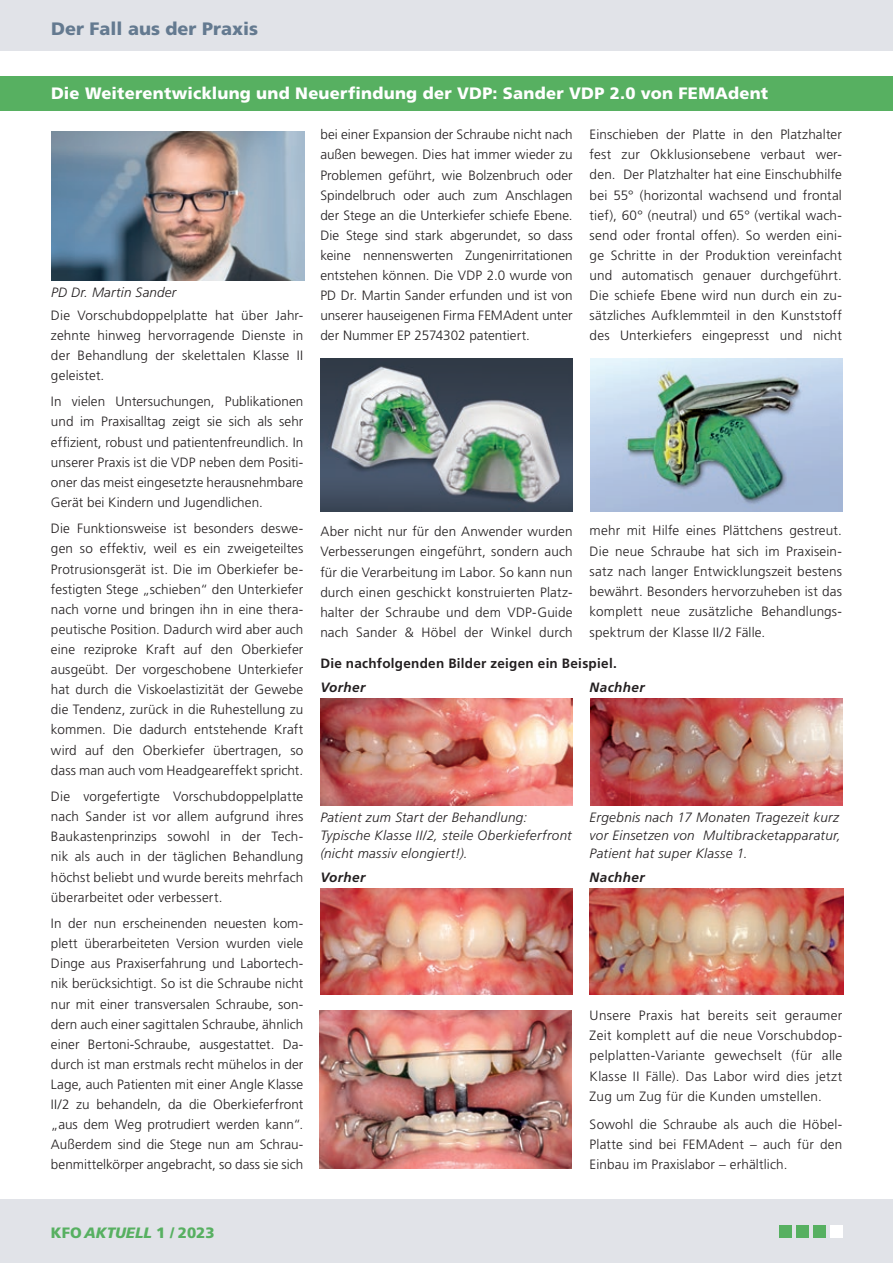
<style>
.page{position:relative;width:893px;height:1263px;background:#fff}
.page>*{position:absolute;margin:0;border:0;box-sizing:border-box;transform-origin:0 0}
.t1{font:900 18px "Frutiger LT Std";color:#647a90}
.t2{font:900 16.5px "Frutiger LT Std";letter-spacing:.015em;color:#fff}
.t3{font:900 15px "Frutiger LT Std";color:#57b061}
.t4{font:300 13.5px/20.1px "Frutiger LT Std";letter-spacing:.01em;color:#231f20;text-align:justify}
.t5{font:italic 300 13.5px/18px "Frutiger LT Std";letter-spacing:.02em;color:#231f20}
.t6{font:700 13.5px "Frutiger LT Std";letter-spacing:.02em;color:#231f20}
.t7{font:italic 700 13.5px "Frutiger LT Std";letter-spacing:.03em;color:#231f20}
.s1{font-style:italic}
</style>
<div class="page">
<div style="left:0;top:0;width:893px;height:51px;background:#e1e3e8"></div>
<div style="left:0;top:1199px;width:893px;height:64px;background:#e1e3e8"></div>
<div style="left:796px;top:1225px;width:12px;height:12px;background:#57b061"></div>
<div style="left:813px;top:1225px;width:12px;height:12px;background:#57b061"></div>
<div style="left:779px;top:1225px;width:12px;height:12px;background:#57b061"></div>
<div style="left:830px;top:1225px;width:12px;height:12px;background:#fff"></div>
<div style="left:0;top:77px;width:893px;height:34px;background:#57b061"></div>
<img style="left:51px;top:131px;width:253px;height:149px">
<img style="left:320px;top:358px;width:252px;height:153px">
<img style="left:320px;top:888px;width:253px;height:107px">
<img style="left:320px;top:699px;width:253px;height:106px">
<img style="left:320px;top:1010px;width:252px;height:158px">
<img style="left:590px;top:699px;width:252px;height:106px">
<img style="left:590px;top:888px;width:253px;height:107px">
<img style="left:590px;top:359px;width:252px;height:153px">
<h1 class="t1" style="left:51px;top:18px;width:209px">Der Fall aus der Praxis</h1>
<p class="t2" style="left:51px;top:84px;width:719px">Die Weiterentwicklung und Neuerfindung der VDP: Sander VDP 2.0 von FEMAdent</p>
<p class="t5" style="left:51px;top:283px;width:127px">PD Dr. Martin Sander</p>
<p class="t4" style="left:51px;top:305px;width:254px">Die Vorschubdoppelplatte hat über Jahr&shy;zehnte hinweg hervorragende Dienste in der Behandlung der skelettalen Klasse II geleistet.</p>
<p class="t4" style="left:51px;top:392px;width:254px">In vielen Untersuchungen, Publikationen und im Praxisalltag zeigt sie sich als sehr effizient, robust und patientenfreundlich. In unserer Praxis ist die VDP neben dem Positi&shy;oner das meist eingesetzte herausnehmbare Gerät bei Kindern und Jugendlichen.</p>
<p class="t4" style="left:51px;top:519px;width:254px">Die Funktionsweise ist besonders deswe&shy;gen so effektiv, weil es ein zweigeteiltes Protrusionsgerät ist. Die im Oberkiefer be&shy;festigten Stege „schieben“ den Unterkiefer nach vorne und bringen ihn in eine thera&shy;peutische Position. Dadurch wird aber auch eine reziproke Kraft auf den Oberkiefer ausgeübt. Der vorgeschobene Unterkiefer hat durch die Viskoelastizität der Gewebe die Tendenz, zurück in die Ruhestellung zu kommen. Die dadurch entstehende Kraft wird auf den Oberkiefer übertragen, so dass man auch vom Headgeareffekt spricht.</p>
<p class="t4" style="left:51px;top:786px;width:254px">Die vorgefertigte Vorschubdoppelplatte nach Sander ist vor allem aufgrund ihres Baukastenprinzips sowohl in der Tech&shy;nik als auch in der täglichen Behandlung höchst beliebt und wurde bereits mehrfach überarbeitet oder verbessert.</p>
<p class="t4" style="left:51px;top:913px;width:254px">In der nun erscheinenden neuesten kom&shy;plett überarbeiteten Version wurden viele Dinge aus Praxiserfahrung und Labortech&shy;nik berücksichtigt. So ist die Schraube nicht nur mit einer transversalen Schraube, son&shy;dern auch einer sagittalen Schraube, ähnlich einer Bertoni-Schraube, ausgestattet. Da&shy;durch ist man erstmals recht mühelos in der Lage, auch Patienten mit einer Angle Klasse II/2 zu behandeln, da die Oberkieferfront „aus dem Weg protrudiert werden kann“.<br>Außerdem sind die Stege nun am Schrau&shy;benmittelkörper angebracht, so dass sie sich</p>
<p class="t4" style="left:320px;top:125px;width:254px">bei einer Expansion der Schraube nicht nach außen bewegen. Dies hat immer wieder zu Problemen geführt, wie Bolzenbruch oder Spindelbruch oder auch zum Anschlagen der Stege an die Unterkiefer schiefe Ebene.<br>Die Stege sind stark abgerundet, so dass keine nennenswerten Zungenirritationen entstehen können. Die VDP 2.0 wurde von PD Dr. Martin Sander erfunden und ist von unserer hauseigenen Firma FEMAdent unter der Nummer EP 2574302 patentiert.</p>
<p class="t4" style="left:590px;top:125px;width:254px">Einschieben der Platte in den Platzhalter fest zur Okklusionsebene verbaut wer&shy;den. Der Platzhalter hat eine Einschubhilfe bei 55° (horizontal wachsend und frontal tief), 60° (neutral) und 65° (vertikal wach&shy;send oder frontal offen). So werden eini&shy;ge Schritte in der Produktion vereinfacht und automatisch genauer durchgeführt.<br>Die schiefe Ebene wird nun durch ein zu&shy;sätzliches Aufklemmteil in den Kunststoff des Unterkiefers eingepresst und nicht</p>
<p class="t4" style="left:590px;top:521px;width:254px">mehr mit Hilfe eines Plättchens gestreut.<br>Die neue Schraube hat sich im Praxisein&shy;satz nach langer Entwicklungszeit bestens bewährt. Besonders hervorzuheben ist das komplett neue zusätzliche Behandlungs&shy;spektrum der Klasse II/2 Fälle.</p>
<p class="t6" style="left:320px;top:655px;width:298px">Die nachfolgenden Bilder zeigen ein Beispiel.</p>
<p class="t4" style="left:320px;top:522px;width:254px">Aber nicht nur für den Anwender wurden Verbesserungen eingeführt, sondern auch für die Verarbeitung im Labor. So kann nun durch einen geschickt konstruierten Platz&shy;halter der Schraube und dem VDP-Guide nach Sander &amp; Höbel der Winkel durch</p>
<p class="t7" style="left:320px;top:679px;width:47px">Vorher</p>
<p class="t7" style="left:590px;top:679px;width:57px">Nachher</p>
<p class="t5" style="left:320px;top:808px;width:253px">Patient zum Start der Behandlung:<br>Typische Klasse II/2, steile Oberkieferfront (nicht massiv elongiert!).</p>
<p class="t7" style="left:320px;top:869px;width:47px">Vorher</p>
<p class="t5" style="left:590px;top:808px;width:253px">Ergebnis nach 17 Monaten Tragezeit kurz vor Einsetzen von Multibracketapparatur,<br>Patient hat super Klasse 1.</p>
<p class="t7" style="left:590px;top:869px;width:57px">Nachher</p>
<p class="t4" style="left:590px;top:1006px;width:254px">Unsere Praxis hat bereits seit geraumer Zeit komplett auf die neue Vorschubdop&shy;pelplatten-Variante gewechselt (für alle Klasse II Fälle). Das Labor wird dies jetzt Zug um Zug für die Kunden umstellen.</p>
<p class="t4" style="left:590px;top:1115px;width:254px">Sowohl die Schraube als auch die Höbel-Platte sind bei FEMAdent – auch für den Einbau im Praxislabor – erhältlich.</p>
<p class="t3" style="left:51px;top:1223px;width:165px">KFO <span class="s1">AKTUELL</span> 1 / 2023</p>
</div>
